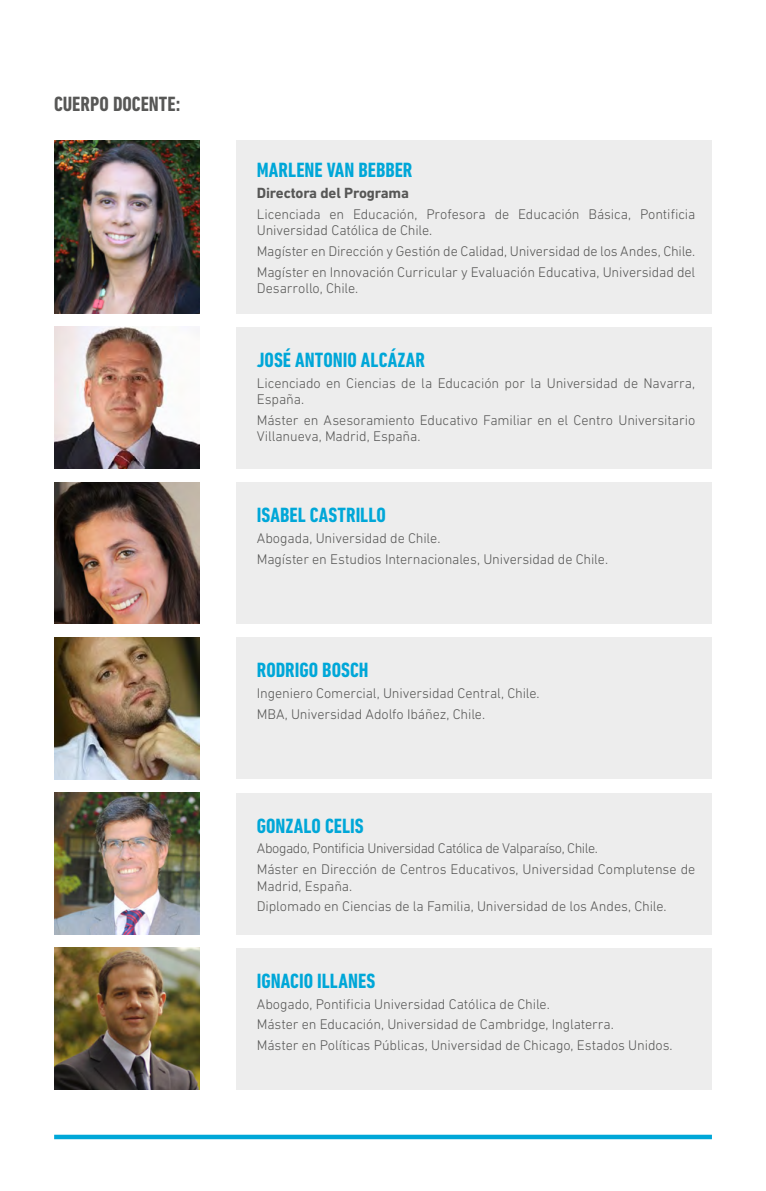
<style>
.page{position:relative;width:766px;height:1191px;background:#fff}
.page>*{position:absolute;margin:0;border:0;box-sizing:border-box;transform-origin:0 0}
.t1{font:700 condensed 21px "DIN Next LT Pro";color:#00a7d8}
.t2{font:700 condensed 21px "DIN Next LT Pro";letter-spacing:.005em;color:#575756}
.t3{font:700 15px "DIN Next LT Pro";letter-spacing:-.01em;color:#575756}
.t4{font:300 14.25px/20.7px "DIN Next LT Pro";letter-spacing:-.01em;color:#575756}
</style>
<div class="page">
<div style="left:236px;top:140px;width:475px;height:173px;background:#ededed"></div>
<div style="left:236px;top:327px;width:475px;height:142px;background:#ededed"></div>
<div style="left:236px;top:482px;width:475px;height:142px;background:#ededed"></div>
<div style="left:236px;top:637px;width:475px;height:142px;background:#ededed"></div>
<div style="left:236px;top:792px;width:475px;height:142px;background:#ededed"></div>
<div style="left:236px;top:947px;width:475px;height:142px;background:#ededed"></div>
<img style="left:54px;top:140px;width:145px;height:173px">
<img style="left:54px;top:327px;width:145px;height:142px">
<img style="left:54px;top:482px;width:145px;height:142px">
<img style="left:54px;top:637px;width:145px;height:142px">
<img style="left:54px;top:792px;width:145px;height:142px">
<img style="left:54px;top:947px;width:145px;height:142px">
<div style="left:54px;top:1134px;width:657px;height:5px;background:#00a7d8"></div>
<h1 class="t2" style="left:54px;top:91px;width:128px">CUERPO DOCENTE:</h1>
<h1 class="t1" style="left:257px;top:158px;width:157px">MARLENE VAN BEBBER</h1>
<p class="t3" style="left:257px;top:184px;width:154px">Directora del Programa</p>
<p class="t4" style="left:257px;top:205px;width:440px;line-height:16.5px">Licenciada en Educación, Profesora de Educación Básica, Pontificia<br>Universidad Católica de Chile.</p>
<p class="t4" style="left:257px;top:241px;width:440px">Magíster en Dirección y Gestión de Calidad, Universidad de los Andes, Chile.<br>Magíster en Innovación Curricular y Evaluación Educativa, Universidad del</p>
<p class="t4" style="left:257px;top:278px;width:103px">Desarrollo, Chile.</p>
<h1 class="t1" style="left:257px;top:348px;width:170px">JOSÉ ANTONIO ALCÁZAR</h1>
<p class="t4" style="left:257px;top:374px;width:440px;line-height:16.5px">Licenciado en Ciencias de la Educación por la Universidad de Navarra,<br>España.</p>
<p class="t4" style="left:257px;top:412px;width:440px;line-height:16.5px">Máster en Asesoramiento Educativo Familiar en el Centro Universitario<br>Villanueva, Madrid, España.</p>
<h1 class="t1" style="left:257px;top:503px;width:131px">ISABEL CASTRILLO</h1>
<p class="t4" style="left:257px;top:527px;width:353px">Abogada, Universidad de Chile.<br>Magíster en Estudios Internacionales, Universidad de Chile.</p>
<h1 class="t1" style="left:257px;top:658px;width:113px">RODRIGO BOSCH</h1>
<p class="t4" style="left:257px;top:683px;width:284px">Ingeniero Comercial, Universidad Central, Chile.<br>MBA, Universidad Adolfo Ibáñez, Chile.</p>
<h1 class="t1" style="left:257px;top:813px;width:108px">GONZALO CELIS</h1>
<p class="t4" style="left:257px;top:838px;width:440px">Abogado, Pontificia Universidad Católica de Valparaíso, Chile.<br>Máster en Dirección de Centros Educativos, Universidad Complutense de</p>
<p class="t4" style="left:257px;top:875px;width:411px">Madrid, España.<br>Diplomado en Ciencias de la Familia, Universidad de los Andes, Chile.</p>
<h1 class="t1" style="left:257px;top:968px;width:120px">IGNACIO ILLANES</h1>
<p class="t4" style="left:257px;top:993px;width:417px">Abogado, Pontificia Universidad Católica de Chile.<br>Máster en Educación, Universidad de Cambridge, Inglaterra.<br>Máster en Políticas Públicas, Universidad de Chicago, Estados Unidos.</p>
</div>
